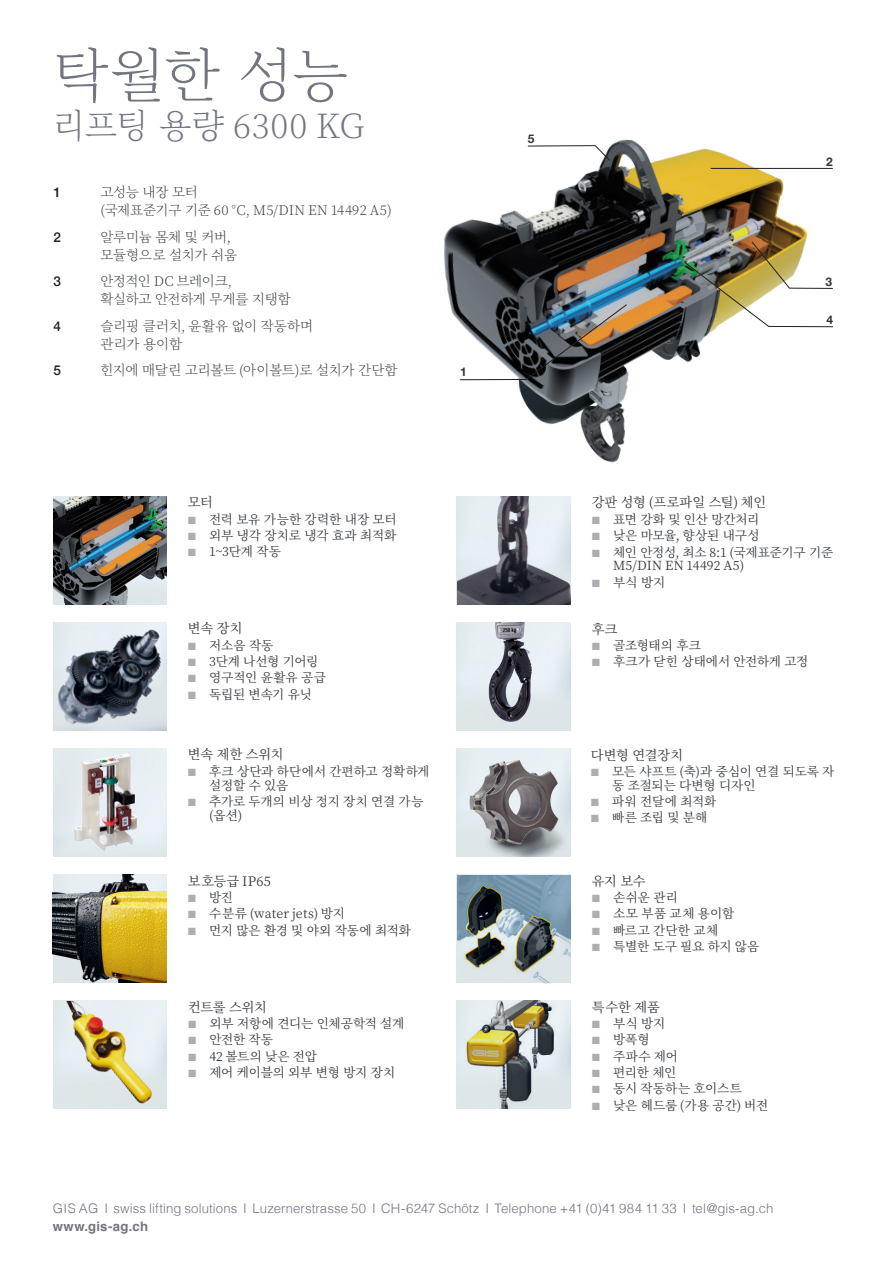
<style>
.page{position:relative;width:893px;height:1263px;background:#fff}
.page>*{position:absolute;margin:0;border:0;box-sizing:border-box;transform-origin:0 0}
.t1{font:200 57.6px "Source Han Serif K";color:#72757f}
.t2{font:200 33.6px "Source Han Serif K";letter-spacing:.015em;color:#72757f}
.t3{font:200 13.5px/18px "Source Han Serif K";letter-spacing:-.015em;color:#32383d}
.t4{font:200 13.5px/18px "Source Han Serif K";letter-spacing:.005em;color:#32383d}
.t5{font:500 13.5px "Helvetica Neue";color:#231f20}
.t6{font:300 13.2px/18px "Helvetica";letter-spacing:.005em;color:#72757f}
.Titel_Produktedetail{font:13.2px "Source Han Serif K";letter-spacing:-.01em;color:#32383d}
.Titel_Produktedetail-2{font:13.2px "Source Han Serif K";letter-spacing:.025em;color:#32383d}
.t7{font:12.6px/13.8px "Source Han Serif K";letter-spacing:-.005em;color:#32383d}
.t8{font:12.6px "Source Han Serif K";letter-spacing:.015em;color:#32383d}
.Zahlen{font:700 12px "Helvetica Neue LT Pro";color:#32383d}
.s1{font-family:"Proxima Nova";font-weight:300;color:#adaeb4}
.s2{font-weight:700}
</style>
<div class="page">
<img style="left:53px;top:875px;width:114px;height:108px">
<img style="left:53px;top:1001px;width:114px;height:108px">
<img style="left:457px;top:1001px;width:113px;height:108px">
<img style="left:457px;top:875px;width:114px;height:108px">
<img style="left:457px;top:749px;width:113px;height:107px">
<img style="left:457px;top:497px;width:114px;height:108px">
<img style="left:53px;top:622px;width:114px;height:108px">
<img style="left:54px;top:497px;width:113px;height:108px">
<img style="left:60px;top:748px;width:100px;height:108px">
<img style="left:458px;top:622px;width:111px;height:108px">
<img style="left:444px;top:139px;width:389px;height:324px">
<svg style="left:527px;top:145px;width:83px;height:16px"></svg>
<hr style="left:711px;top:168px;width:122px;height:1px;background:#231f20">
<img style="left:684px;top:241px;width:149px;height:86px">
<svg style="left:459px;top:304px;width:168px;height:76px;background:#65696a"></svg>
<p class="t1" style="left:53px;top:43px;width:297px">탁월한 성능</p>
<p class="t2" style="left:53px;top:106px;width:313px">리프팅 용량 6300 KG</p>
<p class="t5" style="left:54px;top:181px;width:9px">1</p>
<p class="t3" style="left:100px;top:183px;width:293px">고성능 내장 모터<br>(국제표준기구 기준 60 °C, M5/DIN EN 14492 A5)</p>
<p class="t5" style="left:54px;top:226px;width:9px">2</p>
<p class="t3" style="left:100px;top:228px;width:138px">알루미늄 몸체 및 커버, 모듈형으로 설치가 쉬움</p>
<p class="t5" style="left:54px;top:270px;width:9px">3</p>
<p class="t3" style="left:100px;top:272px;width:192px">안정적인 DC 브레이크,<br>확실하고 안전하게 무게를 지탱함</p>
<p class="t5" style="left:54px;top:315px;width:9px">4</p>
<p class="t4" style="left:100px;top:317px;width:214px">슬리핑 클러치, 윤활유 없이 작동하며 관리가 용이함</p>
<p class="t5" style="left:54px;top:359px;width:9px">5</p>
<p class="t3" style="left:100px;top:361px;width:299px">힌지에 매달린 고리볼트 (아이볼트)로 설치가 간단함</p>
<p class="Zahlen" style="left:460px;top:364px;width:8px">1</p>
<p class="Titel_Produktedetail" style="left:188px;top:495px;width:27px">모터</p>
<p class="t7" style="left:188px;top:512px;width:210px"><span class="s1">■</span> 전력 보유 가능한 강력한 내장 모터</p>
<p class="t7" style="left:188px;top:529px;width:210px"><span class="s1">■</span> 외부 냉각 장치로 냉각 효과 최적화</p>
<p class="t7" style="left:188px;top:545px;width:94px"><span class="s1">■</span> 1~3단계 작동</p>
<p class="Titel_Produktedetail" style="left:188px;top:621px;width:56px">변속 장치</p>
<p class="t7" style="left:188px;top:638px;width:87px"><span class="s1">■</span> 저소음 작동</p>
<p class="t7" style="left:188px;top:655px;width:132px"><span class="s1">■</span> 3단계 나선형 기어링</p>
<p class="t7" style="left:188px;top:671px;width:140px"><span class="s1">■</span> 영구적인 윤활유 공급</p>
<p class="t7" style="left:188px;top:687px;width:126px"><span class="s1">■</span> 독립된 변속기 유닛</p>
<p class="Titel_Produktedetail" style="left:188px;top:747px;width:97px">변속 제한 스위치</p>
<p class="t7" style="left:209px;top:764px;width:222px;text-indent:-21px"><span class="s1">■</span> 후크 상단과 하단에서 간편하고 정확하게 설정할 수 있음</p>
<p class="t7" style="left:209px;top:795px;width:216px;text-indent:-21px"><span class="s1">■</span> 추가로 두개의 비상 정지 장치 연결 가능 (옵션)</p>
<p class="Titel_Produktedetail-2" style="left:188px;top:873px;width:85px">보호등급 IP65</p>
<p class="t7" style="left:188px;top:891px;width:46px"><span class="s1">■</span> 방진</p>
<p class="t8" style="left:188px;top:907px;width:159px"><span class="s1">■</span> 수분류 (water jets) 방지</p>
<p class="t7" style="left:188px;top:923px;width:225px"><span class="s1">■</span> 먼지 많은 환경 및 야외 작동에 최적화</p>
<p class="Titel_Produktedetail" style="left:188px;top:999px;width:80px">컨트롤 스위치</p>
<p class="t7" style="left:188px;top:1017px;width:218px"><span class="s1">■</span> 외부 저항에 견디는 인체공학적 설계</p>
<p class="t7" style="left:188px;top:1033px;width:86px"><span class="s1">■</span> 안전한 작동</p>
<p class="t7" style="left:188px;top:1049px;width:130px"><span class="s1">■</span> 42 볼트의 낮은 전압</p>
<p class="t7" style="left:188px;top:1066px;width:209px"><span class="s1">■</span> 제어 케이블의 외부 변형 방지 장치</p>
<p class="Zahlen" style="left:528px;top:131px;width:8px">5</p>
<p class="Zahlen" style="left:826px;top:154px;width:8px">2</p>
<p class="Zahlen" style="left:825px;top:274px;width:8px">3</p>
<p class="Zahlen" style="left:826px;top:312px;width:8px">4</p>
<p class="Titel_Produktedetail" style="left:592px;top:495px;width:176px">강판 성형 (프로파일 스틸) 체인</p>
<p class="t7" style="left:592px;top:513px;width:169px"><span class="s1">■</span> 표면 강화 및 인산 망간처리</p>
<p class="t7" style="left:592px;top:529px;width:169px"><span class="s1">■</span> 낮은 마모율, 향상된 내구성</p>
<p class="t7" style="left:613px;top:545px;width:222px;text-indent:-21px"><span class="s1">■</span> 체인 안정성, 최소 8:1 (국제표준기구 기준<br>M5/DIN EN 14492 A5)</p>
<p class="t7" style="left:592px;top:575px;width:75px"><span class="s1">■</span> 부식 방지</p>
<p class="Titel_Produktedetail" style="left:592px;top:621px;width:27px">후크</p>
<p class="t7" style="left:592px;top:639px;width:111px"><span class="s1">■</span> 골조형태의 후크</p>
<p class="t7" style="left:592px;top:655px;width:218px"><span class="s1">■</span> 후크가 닫힌 상태에서 안전하게 고정</p>
<p class="Titel_Produktedetail" style="left:591px;top:747px;width:94px">다변형 연결장치</p>
<p class="t7" style="left:612px;top:765px;width:224px;text-indent:-21px"><span class="s1">■</span> 모든 샤프트 (축)과 중심이 연결 되도록 자 동 조절되는 다변형 디자인</p>
<p class="t7" style="left:591px;top:795px;width:127px"><span class="s1">■</span> 파워 전달에 최적화</p>
<p class="t7" style="left:591px;top:811px;width:118px"><span class="s1">■</span> 빠른 조립 및 분해</p>
<p class="Titel_Produktedetail" style="left:592px;top:873px;width:55px">유지 보수</p>
<p class="t7" style="left:592px;top:891px;width:88px"><span class="s1">■</span> 손쉬운 관리</p>
<p class="t7" style="left:592px;top:907px;width:144px"><span class="s1">■</span> 소모 부품 교체 용이함</p>
<p class="t7" style="left:592px;top:923px;width:128px"><span class="s1">■</span> 빠르고 간단한 교체</p>
<p class="t7" style="left:592px;top:940px;width:169px"><span class="s1">■</span> 특별한 도구 필요 하지 않음</p>
<p class="Titel_Produktedetail" style="left:592px;top:999px;width:70px">특수한 제품</p>
<p class="t7" style="left:592px;top:1017px;width:75px"><span class="s1">■</span> 부식 방지</p>
<p class="t7" style="left:592px;top:1033px;width:59px"><span class="s1">■</span> 방폭형</p>
<p class="t7" style="left:592px;top:1049px;width:88px"><span class="s1">■</span> 주파수 제어</p>
<p class="t7" style="left:592px;top:1066px;width:86px"><span class="s1">■</span> 편리한 체인</p>
<p class="t7" style="left:592px;top:1082px;width:152px"><span class="s1">■</span> 동시 작동하는 호이스트</p>
<p class="t7" style="left:592px;top:1098px;width:178px"><span class="s1">■</span> 낮은 헤드룸 (가용 공간) 버전</p>
<p class="t6" style="left:53px;top:1198px;width:722px">GIS AG I swiss lifting solutions I Luzernerstrasse 50 I CH-6247 Schötz I Telephone +41 (0)41 984 11 33 I tel@gis-ag.ch <span class="s2">www.gis-ag.ch</span></p>
</div>
